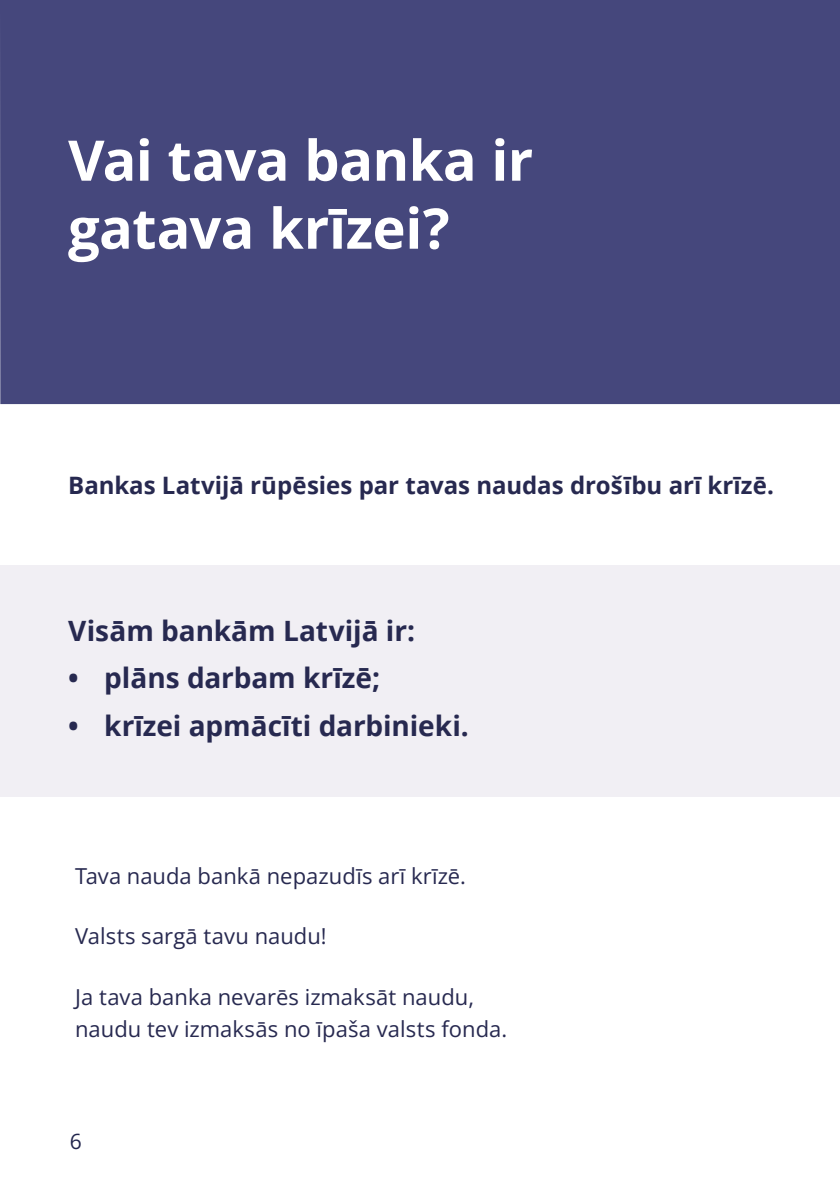
<style>
.page{position:relative;width:840px;height:1191px;background:#fff}
.page>*{position:absolute;margin:0;border:0;box-sizing:border-box;transform-origin:0 0}
.t1{font:700 56px/68px "Open Sans";letter-spacing:-.01em;color:#fff}
.t2{font:700 28px "Open Sans";color:#272950}
.t3{font:700 24px "Open Sans";color:#272950}
.t4{font:22px/32px "Open Sans";color:#272950}
.t5{font:21px "Open Sans";color:#21254c}
</style>
<div class="page">
<div style="left:0;top:565px;width:839px;height:231px;background:#f1eff4"></div>
<div style="left:0;top:0;width:839px;height:404px;background:#45477c"></div>
<h1 class="t1" style="left:68px;top:125px;width:466px">Vai tava banka ir gatava krīzei?</h1>
<p class="t3" style="left:68px;top:468px;width:707px">Bankas Latvijā rūpēsies par tavas naudas drošību arī krīzē.</p>
<p class="t2" style="left:68px;top:611px;width:348px">Visām bankām Latvijā ir:</p>
<p class="t2" style="left:68px;top:658px;width:313px">• plāns darbam krīzē;</p>
<p class="t2" style="left:68px;top:706px;width:402px">• krīzei apmācīti darbinieki.</p>
<p class="t4" style="left:75px;top:859px;width:392px">Tava nauda bankā nepazudīs arī krīzē.</p>
<p class="t4" style="left:75px;top:919px;width:253px">Valsts sargā tavu naudu!</p>
<p class="t4" style="left:75px;top:980px;width:433px">Ja tava banka nevarēs izmaksāt naudu, naudu tev izmaksās no īpaša valsts fonda.</p>
<p class="t5" style="left:70px;top:1126px;width:14px">6</p>
</div>
